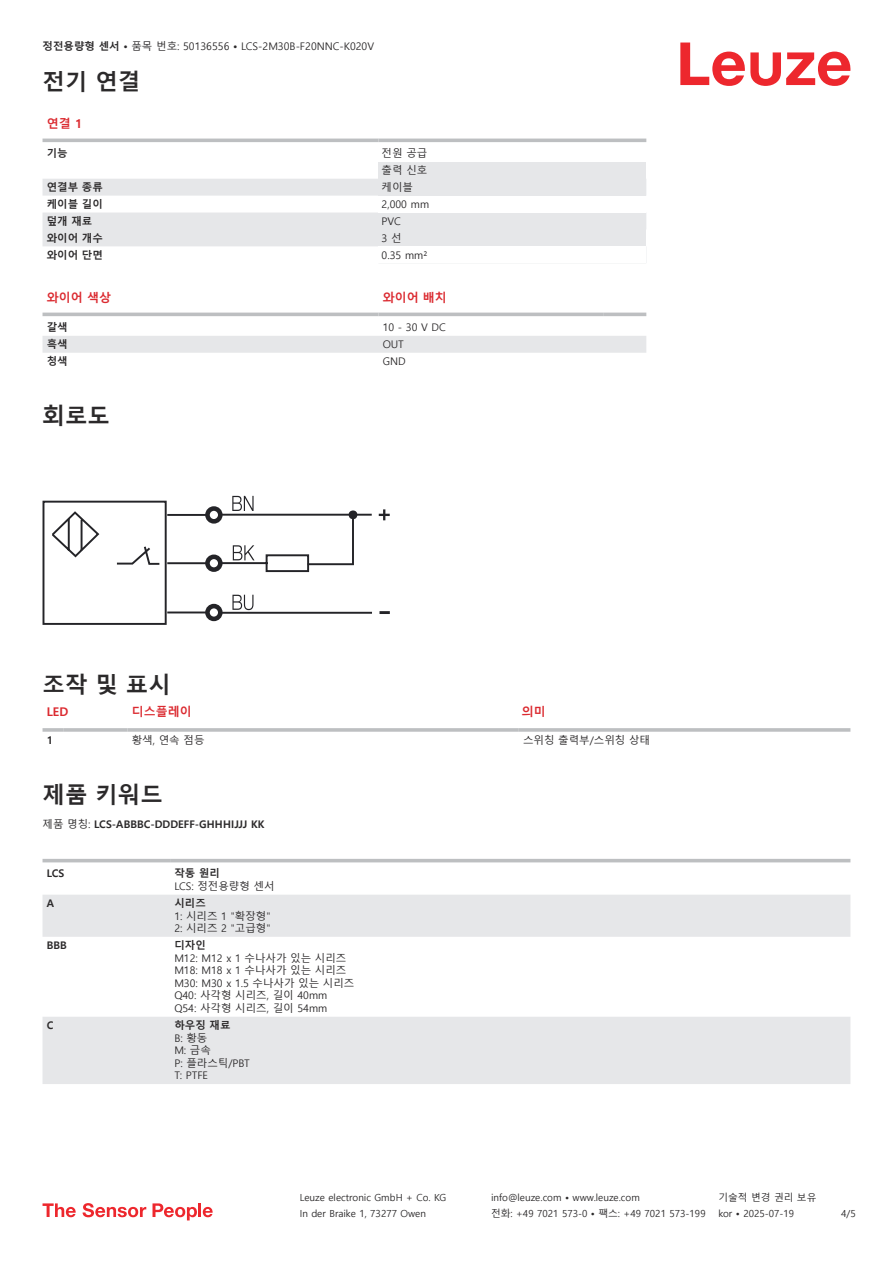
<style>
.page{position:relative;width:893px;height:1263px;background:#fff}
.page>*{position:absolute;margin:0;border:0;box-sizing:border-box;transform-origin:0 0}
.t1{font:700 22.5px "Malgun Gothic";color:#2b292a}
.t2{font:700 12px "Malgun Gothic";color:#db2a30}
.t3{font:10.5px/12.6px "Malgun Gothic";color:#2b292a}
.t4{font:700 10.5px "Malgun Gothic";color:#2b292a}
.t5{font:9.75px "Malgun Gothic";color:#2b292a}
.s1{font-weight:700}
.s2{font-weight:400}
</style>
<div class="page">
<svg style="left:680px;top:43px;width:170px;height:43px"></svg>
<svg style="left:43px;top:138px;width:603px;height:1px"></svg>
<svg style="left:43px;top:179px;width:335px;height:67px;fill:#e6e7e9"></svg>
<hr style="left:43px;top:139px;width:335px;height:3px;background:#bdbfc1">
<hr style="left:378px;top:139px;width:268px;height:3px;background:#bdbfc1">
<div style="left:378px;top:162px;width:268px;height:17px;background:#e6e7e9"></div>
<div style="left:378px;top:179px;width:268px;height:17px;background:#e6e7e9"></div>
<div style="left:378px;top:213px;width:268px;height:16px;background:#e6e7e9"></div>
<div style="left:378px;top:229px;width:268px;height:17px;background:#e6e7e9"></div>
<svg style="left:43px;top:312px;width:603px;height:5px"></svg>
<div style="left:43px;top:336px;width:603px;height:17px;background:#e6e7e9"></div>
<hr style="left:43px;top:313px;width:335px;height:3px;background:#bdbfc1">
<hr style="left:378px;top:313px;width:226px;height:3px;background:#bdbfc1">
<hr style="left:604px;top:313px;width:42px;height:3px;background:#bdbfc1">
<hr style="left:43px;top:728px;width:21px;height:4px;background:#c6c8ca">
<hr style="left:64px;top:728px;width:64px;height:4px;background:#c6c8ca">
<hr style="left:128px;top:728px;width:391px;height:4px;background:#c6c8ca">
<svg style="left:519px;top:728px;width:331px;height:4px"></svg>
<svg style="left:43px;top:862px;width:807px;height:1px"></svg>
<svg style="left:43px;top:895px;width:807px;height:189px;fill:#e6e7e9"></svg>
<hr style="left:43px;top:859px;width:127px;height:3px;background:#bdbfc1">
<hr style="left:170px;top:859px;width:680px;height:3px;background:#bdbfc1">
<svg style="left:43px;top:1203px;width:33px;height:14px"></svg>
<svg style="left:83px;top:1203px;width:63px;height:14px"></svg>
<svg style="left:153px;top:1203px;width:44px;height:17px"></svg>
<hr style="left:198px;top:1203px;width:3px;height:14px;background:#ed272d">
<svg style="left:203px;top:1207px;width:10px;height:10px"></svg>
<svg style="left:43px;top:496px;width:347px;height:129px"></svg>
<p class="t3" style="left:43px;top:40px;width:333px"><span class="s1">정전용량형 센서 •</span> 품목 번호: 50136556 <span class="s1">•</span> LCS-2M30B-F20NNC-K020V</p>
<h1 class="t1" style="left:43px;top:69px;width:99px">전기 연결</h1>
<p class="t2" style="left:47px;top:116px;width:37px">연결 1</p>
<p class="t4" style="left:47px;top:147px;width:22px">기능</p>
<p class="t3" style="left:382px;top:145px;width:47px;line-height:17px">전원 공급 출력 신호</p>
<p class="t4" style="left:47px;top:181px;width:58px">연결부 종류</p>
<p class="t3" style="left:382px;top:181px;width:33px">케이블</p>
<p class="t4" style="left:47px;top:198px;width:58px">케이블 길이</p>
<p class="t3" style="left:382px;top:198px;width:49px">2,000 mm</p>
<p class="t4" style="left:47px;top:215px;width:47px">덮개 재료</p>
<p class="t3" style="left:382px;top:215px;width:21px">PVC</p>
<p class="t4" style="left:47px;top:232px;width:58px">와이어 개수</p>
<p class="t3" style="left:382px;top:232px;width:21px">3 선</p>
<p class="t4" style="left:47px;top:249px;width:58px">와이어 단면</p>
<p class="t3" style="left:382px;top:249px;width:47px">0.35 mm²</p>
<p class="t2" style="left:47px;top:290px;width:66px">와이어 색상</p>
<p class="t2" style="left:383px;top:290px;width:66px">와이어 배치</p>
<p class="t4" style="left:47px;top:321px;width:22px">갈색</p>
<p class="t3" style="left:383px;top:321px;width:65px">10 - 30 V DC</p>
<p class="t4" style="left:47px;top:338px;width:22px">흑색</p>
<p class="t3" style="left:383px;top:338px;width:23px">OUT</p>
<p class="t4" style="left:47px;top:355px;width:22px">청색</p>
<p class="t3" style="left:383px;top:355px;width:24px">GND</p>
<h1 class="t1" style="left:43px;top:402px;width:69px">회로도</h1>
<h1 class="t1" style="left:43px;top:672px;width:130px">조작 및 표시</h1>
<p class="t2" style="left:47px;top:707px;width:23px">LED</p>
<p class="t2" style="left:132px;top:704px;width:61px">디스플레이</p>
<p class="t2" style="left:522px;top:704px;width:25px">의미</p>
<p class="t4" style="left:47px;top:734px;width:8px">1</p>
<p class="t3" style="left:132px;top:734px;width:74px">황색, 연속 점등</p>
<p class="t3" style="left:523px;top:734px;width:129px">스위칭 출력부/스위칭 상태</p>
<h1 class="t1" style="left:43px;top:781px;width:122px">제품 키워드</h1>
<p class="t4" style="left:43px;top:818px;width:224px"><span class="s2">제품 명칭:</span> LCS-ABBBC-DDDEFF-GHHHIJJJ KK</p>
<p class="t4" style="left:47px;top:867px;width:19px">LCS</p>
<p class="t4" style="left:174px;top:867px;width:47px">작동 원리</p>
<p class="t3" style="left:174px;top:880px;width:102px">LCS: 정전용량형 센서</p>
<p class="t4" style="left:47px;top:899px;width:9px">A</p>
<p class="t4" style="left:174px;top:897px;width:33px">시리즈</p>
<p class="t3" style="left:174px;top:909px;width:98px">1: 시리즈 1 "확장형"<br>2: 시리즈 2 "고급형"</p>
<p class="t4" style="left:47px;top:941px;width:22px">BBB</p>
<p class="t4" style="left:174px;top:939px;width:33px">디자인</p>
<p class="t3" style="left:174px;top:952px;width:182px">M12: M12 x 1 수나사가 있는 시리즈<br>M18: M18 x 1 수나사가 있는 시리즈<br>M30: M30 x 1.5 수나사가 있는 시리즈<br>Q40: 사각형 시리즈, 길이 40mm<br>Q54: 사각형 시리즈, 길이 54mm</p>
<p class="t4" style="left:47px;top:1021px;width:8px">C</p>
<p class="t4" style="left:174px;top:1019px;width:58px">하우징 재료</p>
<p class="t3" style="left:174px;top:1032px;width:77px">B: 황동<br>M: 금속<br>P: 플라스틱/PBT<br>T: PTFE</p>
<p class="t5" style="left:300px;top:1192px;width:148px">Leuze electronic GmbH + Co. KG</p>
<p class="t5" style="left:491px;top:1192px;width:150px">info@leuze.com • www.leuze.com</p>
<p class="t5" style="left:718px;top:1192px;width:100px">기술적 변경 권리 보유</p>
<p class="t5" style="left:300px;top:1208px;width:128px">In der Braike 1, 73277 Owen</p>
<p class="t5" style="left:491px;top:1208px;width:216px">전화: +49 7021 573-0 • 팩스: +49 7021 573-199</p>
<p class="t5" style="left:718px;top:1208px;width:77px">kor • 2025-07-19</p>
<p class="t5" style="left:841px;top:1208px;width:16px">4/5</p>
</div>
